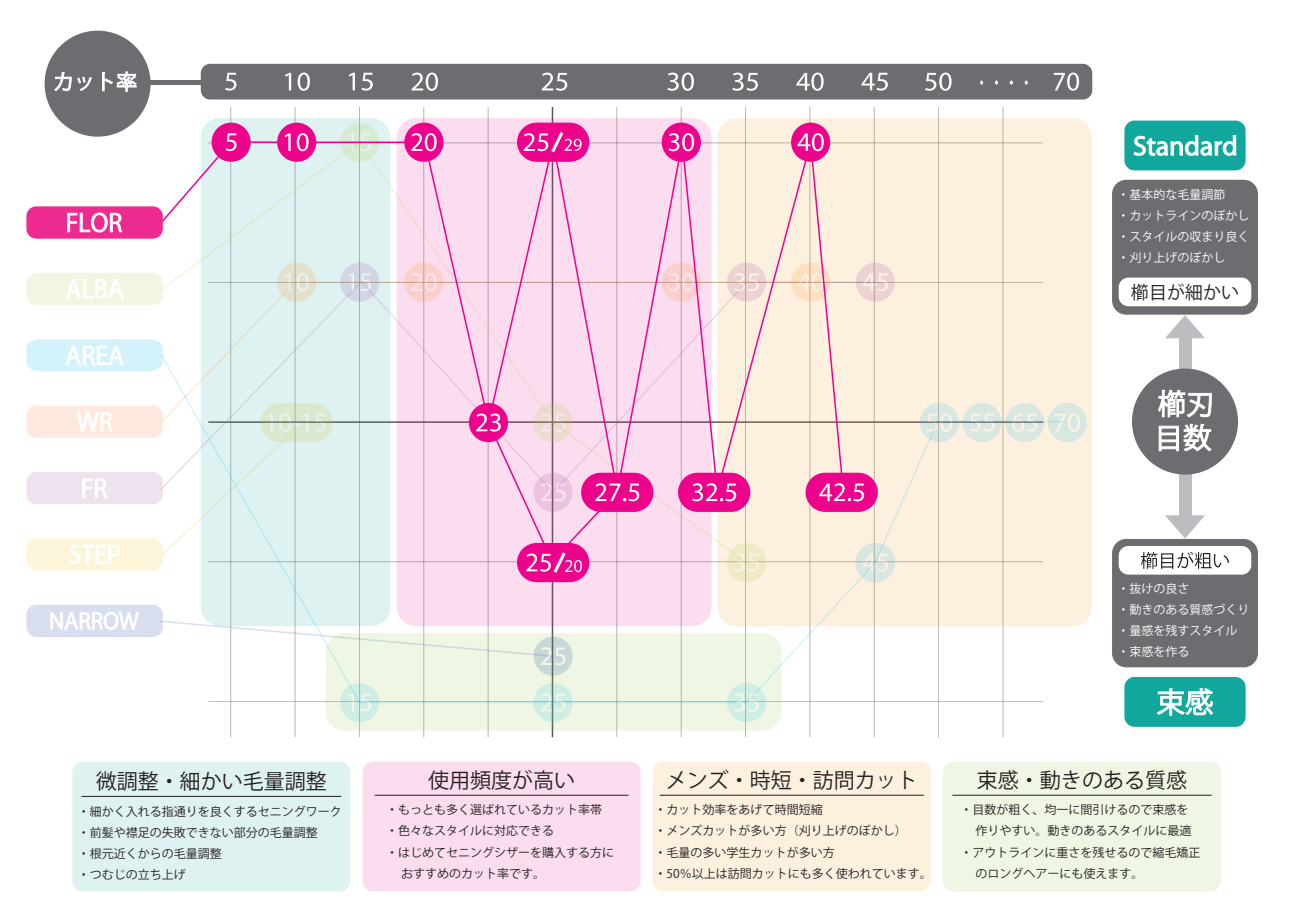
<style>
.page{position:relative;width:1289px;height:919px;background:#fff}
.page>*{position:absolute;margin:0;border:0;box-sizing:border-box;transform-origin:0 0}
.t1{font:21px "Koz Go Pr 6 N";color:#231f20}
.t2{font:18px "Koz Go Pr 6 N";color:#231f20}
.t3{font:12px/21px "Koz Go Pr 6 N";color:#231f20}
.t4{font:12px/21px "Koz Go Pr 6 N";color:#fff}
</style>
<div class="page">
<hr style="left:809px;top:107px;width:1px;height:630px;background:#57585a">
<hr style="left:680px;top:107px;width:1px;height:630px;background:#57585a">
<hr style="left:551px;top:107px;width:2px;height:630px;background:#57585a">
<hr style="left:295px;top:107px;width:1px;height:630px;background:#57585a">
<hr style="left:423px;top:107px;width:1px;height:630px;background:#57585a">
<hr style="left:745px;top:107px;width:1px;height:630px;background:#57585a">
<hr style="left:873px;top:107px;width:1px;height:630px;background:#57585a">
<hr style="left:616px;top:107px;width:1px;height:630px;background:#57585a">
<hr style="left:488px;top:107px;width:1px;height:630px;background:#57585a">
<hr style="left:230px;top:107px;width:1px;height:630px;background:#57585a">
<hr style="left:359px;top:107px;width:1px;height:630px;background:#57585a">
<hr style="left:938px;top:107px;width:1px;height:630px;background:#57585a">
<hr style="left:1002px;top:107px;width:1px;height:630px;background:#57585a">
<div style="left:397px;top:118px;width:314px;height:508px;background:#fcdcef;border-radius:19px"></div>
<div style="left:717px;top:118px;width:375px;height:508px;background:#fdf0df;border-radius:19px"></div>
<div style="left:325px;top:633px;width:456px;height:97px;background:#eff7e4;border-radius:19px"></div>
<div style="left:1178px;top:326px;width:13px;height:198px;background:#bcbdc0"></div>
<div style="left:45px;top:31px;width:106px;height:106px;background:#6c6d70;border-radius:50%"></div>
<div style="left:201px;top:64px;width:891px;height:35px;background:#6c6d70;border-radius:9px"></div>
<svg style="left:225px;top:73px;width:11px;height:18px"></svg>
<svg style="left:285px;top:73px;width:6px;height:17px"></svg>
<svg style="left:297px;top:73px;width:13px;height:18px"></svg>
<svg style="left:349px;top:73px;width:6px;height:17px"></svg>
<svg style="left:361px;top:73px;width:12px;height:18px"></svg>
<svg style="left:411px;top:73px;width:27px;height:18px"></svg>
<svg style="left:541px;top:73px;width:26px;height:18px"></svg>
<svg style="left:667px;top:73px;width:27px;height:18px"></svg>
<svg style="left:732px;top:73px;width:26px;height:18px"></svg>
<svg style="left:796px;top:73px;width:27px;height:18px"></svg>
<svg style="left:861px;top:73px;width:26px;height:18px"></svg>
<svg style="left:925px;top:73px;width:26px;height:18px"></svg>
<div style="left:1124px;top:677px;width:121px;height:49px;background:#12a79d;border-radius:10px"></div>
<svg style="left:1156px;top:688px;width:57px;height:28px"></svg>
<svg style="left:1053px;top:73px;width:26px;height:18px"></svg>
<svg style="left:980px;top:81px;width:3px;height:4px"></svg>
<svg style="left:995px;top:81px;width:3px;height:4px"></svg>
<svg style="left:54px;top:72px;width:38px;height:19px"></svg>
<svg style="left:102px;top:71px;width:35px;height:21px"></svg>
<hr style="left:137px;top:80px;width:66px;height:4px;background:#6c6d70">
<div style="left:1131px;top:368px;width:106px;height:106px;background:#6c6d70;border-radius:50%"></div>
<div style="left:72px;top:761px;width:278px;height:130px;background:#def2f1;border-radius:11px"></div>
<hr style="left:81px;top:796px;width:260px;height:1px;background:#231f20">
<div style="left:362px;top:761px;width:278px;height:130px;background:#fcdcef;border-radius:11px"></div>
<hr style="left:374px;top:794px;width:254px;height:1px;background:#231f20">
<div style="left:652px;top:761px;width:278px;height:130px;background:#fdf0df;border-radius:11px"></div>
<hr style="left:659px;top:794px;width:264px;height:1px;background:#231f20">
<div style="left:942px;top:761px;width:278px;height:130px;background:#eff7e4;border-radius:11px"></div>
<hr style="left:952px;top:794px;width:259px;height:1px;background:#231f20">
<div style="left:1124px;top:120px;width:121px;height:50px;background:#12a79d;border-radius:10px"></div>
<svg style="left:1133px;top:135px;width:103px;height:21px"></svg>
<div style="left:1111px;top:180px;width:146px;height:134px;background:#6c6d70;border-radius:14px"></div>
<div style="left:1118px;top:277px;width:133px;height:29px;background:#fff;border-radius:10px"></div>
<div style="left:1111px;top:539px;width:146px;height:128px;background:#6c6d70;border-radius:14px"></div>
<div style="left:1118px;top:546px;width:133px;height:28px;background:#fff;border-radius:10px"></div>
<svg style="left:1140px;top:551px;width:89px;height:18px"></svg>
<svg style="left:1157px;top:315px;width:55px;height:137px"></svg>
<svg style="left:1165px;top:515px;width:39px;height:23px"></svg>
<div style="left:26px;top:604px;width:137px;height:33px;background:#d8deee;border-radius:10px"></div>
<svg style="left:50px;top:604px;width:89px;height:26px"></svg>
<div style="left:26px;top:538px;width:137px;height:32px;background:#fbf5d9;border-radius:10px"></div>
<svg style="left:69px;top:544px;width:51px;height:20px"></svg>
<svg style="left:855px;top:262px;width:39px;height:40px"></svg>
<svg style="left:862px;top:273px;width:26px;height:18px"></svg>
<div style="left:26px;top:472px;width:137px;height:32px;background:#ede2ee;border-radius:10px"></div>
<svg style="left:82px;top:478px;width:25px;height:20px"></svg>
<div style="left:26px;top:405px;width:137px;height:33px;background:#fde9de;border-radius:10px"></div>
<svg style="left:76px;top:405px;width:37px;height:27px"></svg>
<svg style="left:161px;top:354px;width:901px;height:349px"></svg>
<svg style="left:919px;top:403px;width:39px;height:39px"></svg>
<svg style="left:926px;top:413px;width:26px;height:18px"></svg>
<svg style="left:962px;top:403px;width:39px;height:39px"></svg>
<svg style="left:969px;top:413px;width:25px;height:18px"></svg>
<div style="left:1005px;top:403px;width:39px;height:39px;background:#d9e7e1;border-radius:50%"></div>
<svg style="left:1012px;top:413px;width:25px;height:18px"></svg>
<svg style="left:1047px;top:403px;width:39px;height:39px"></svg>
<svg style="left:1054px;top:413px;width:25px;height:18px"></svg>
<svg style="left:855px;top:543px;width:39px;height:39px"></svg>
<svg style="left:862px;top:553px;width:26px;height:18px"></svg>
<svg style="left:533px;top:683px;width:39px;height:39px"></svg>
<svg style="left:541px;top:693px;width:24px;height:18px"></svg>
<svg style="left:340px;top:683px;width:39px;height:39px"></svg>
<svg style="left:348px;top:693px;width:6px;height:18px"></svg>
<svg style="left:360px;top:693px;width:11px;height:18px"></svg>
<svg style="left:727px;top:683px;width:39px;height:39px"></svg>
<svg style="left:734px;top:693px;width:24px;height:18px"></svg>
<svg style="left:26px;top:339px;width:133px;height:32px;background:#daf3fb"></svg>
<svg style="left:161px;top:500px;width:586px;height:63px"></svg>
<svg style="left:727px;top:543px;width:39px;height:39px"></svg>
<svg style="left:734px;top:553px;width:24px;height:18px"></svg>
<div style="left:340px;top:123px;width:39px;height:39px;background:#d5ecd2;border-radius:50%"></div>
<div style="left:26px;top:273px;width:137px;height:32px;background:#f1f6e0;border-radius:10px"></div>
<svg style="left:66px;top:279px;width:58px;height:20px"></svg>
<svg style="left:159px;top:132px;width:686px;height:368px"></svg>
<div style="left:211px;top:123px;width:40px;height:39px;background:#ed028c;border-radius:50%"></div>
<svg style="left:226px;top:133px;width:10px;height:18px"></svg>
<div style="left:277px;top:123px;width:39px;height:39px;background:#ed028c;border-radius:50%"></div>
<svg style="left:285px;top:133px;width:5px;height:18px"></svg>
<svg style="left:297px;top:133px;width:12px;height:18px"></svg>
<div style="left:404px;top:123px;width:39px;height:39px;background:#ed028c;border-radius:50%"></div>
<svg style="left:411px;top:133px;width:25px;height:18px"></svg>
<div style="left:469px;top:403px;width:39px;height:39px;background:#ed028c;border-radius:50%"></div>
<div style="left:661px;top:123px;width:40px;height:39px;background:#ed028c;border-radius:50%"></div>
<svg style="left:668px;top:133px;width:26px;height:18px"></svg>
<div style="left:581px;top:472px;width:72px;height:40px;background:#ed028c;border-radius:20px"></div>
<div style="left:678px;top:472px;width:72px;height:40px;background:#ed028c;border-radius:20px"></div>
<svg style="left:692px;top:483px;width:44px;height:18px"></svg>
<div style="left:805px;top:472px;width:72px;height:40px;background:#ed028c;border-radius:20px"></div>
<svg style="left:819px;top:483px;width:45px;height:18px"></svg>
<div style="left:517px;top:543px;width:72px;height:39px;background:#ed028c;border-radius:20px"></div>
<svg style="left:476px;top:413px;width:163px;height:163px"></svg>
<div style="left:517px;top:123px;width:72px;height:39px;background:#ed028c;border-radius:20px"></div>
<svg style="left:523px;top:132px;width:58px;height:21px"></svg>
<div style="left:791px;top:123px;width:39px;height:39px;background:#ed028c;border-radius:50%"></div>
<svg style="left:797px;top:133px;width:26px;height:18px"></svg>
<div style="left:26px;top:206px;width:137px;height:33px;background:#ed2a8f;border-radius:10px"></div>
<svg style="left:67px;top:212px;width:56px;height:21px"></svg>
<p class="t4" style="left:1117px;top:184px;width:133px">・基本的な毛量調節<br>・カットラインのぼかし・スタイルの収まり良く・刈り上げのぼかし</p>
<h2 class="t2" style="left:1130px;top:282px;width:109px">櫛目が細かい</h2>
<h1 class="t1" style="left:96px;top:769px;width:232px">微調整・細かい毛量調整</h1>
<p class="t3" style="left:78px;top:801px;width:265px">・細かく入れる指通りを良くするセニングワーク・前髪や襟足の失敗できない部分の毛量調整<br>・根元近くからの毛量調整<br>・つむじの立ち上げ</p>
<h1 class="t1" style="left:428px;top:768px;width:148px">使用頻度が高い</h1>
<p class="t3" style="left:386px;top:799px;width:229px">・もっとも多く選ばれているカット率帯・色々なスタイルに対応できる<br>・はじめてセニングシザーを購入する方に　おすすめのカット率です。</p>
<p class="t4" style="left:1117px;top:578px;width:133px">・抜けの良さ<br>・動きのある質感づくり・量感を残すスタイル・束感を作る</p>
<h1 class="t1" style="left:665px;top:768px;width:253px">メンズ・時短・訪問カット</h1>
<p class="t3" style="left:654px;top:799px;width:279px">・カット効率をあげて時間短縮<br>・メンズカットが多い方（刈り上げのぼかし）<br>・毛量の多い学生カットが多い方<br>・50％以上は訪問カットにも多く使われています。</p>
<h1 class="t1" style="left:976px;top:768px;width:211px">束感・動きのある質感</h1>
<p class="t3" style="left:960px;top:799px;width:241px">・目数が粗く、均一に間引けるので束感を　作りやすい。動きのあるスタイルに最適・アウトラインに重さを残せるので縮毛矯正　のロングヘアーにも使えます。</p>
</div>
